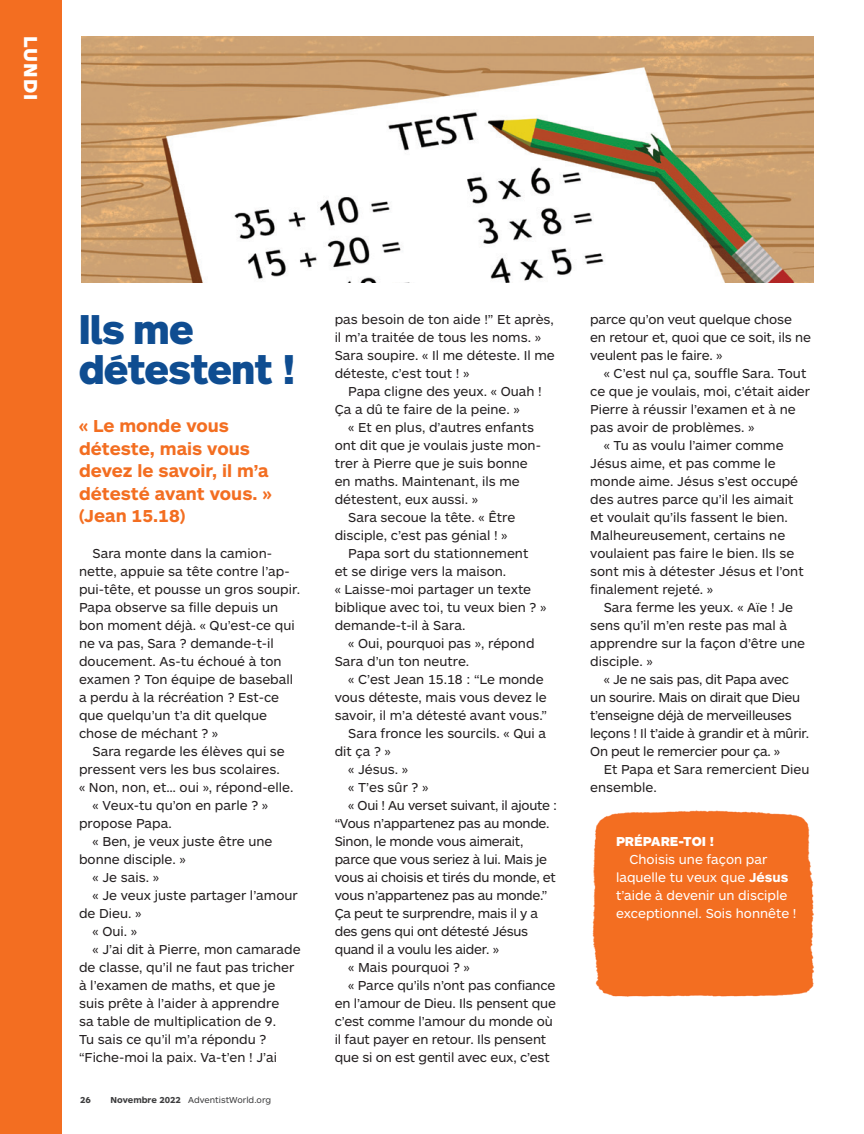
<style>
.page{position:relative;width:864px;height:1134px;background:#fff}
.page>*{position:absolute;margin:0;border:0;box-sizing:border-box;transform-origin:0 0}
.Child_WOP_Head{font:900 40.5px/40.5px "ARS Maquette Pro";color:#0f4d91}
.Subheads{font:900 19.5px "ARS Maquette Pro";letter-spacing:.05em;color:#fff}
.Child_WOP_Scripture{font:700 18px/22.5px "ARS Maquette Pro";color:#f36e21}
.Child_WOP_body{font:13.5px/18px "ARS Maquette Pro";color:#231f20}
.Child_WOP_body-2{font:13.5px/18px "ARS Maquette Pro";letter-spacing:-.02em;color:#231f20}
.Child_WOP_body-3{font:13.5px/18px "ARS Maquette Pro";letter-spacing:.07em;color:#231f20}
.Child_WOP_GRTG_body{font:13.5px/18px "ARS Maquette Pro";color:#fff}
.Child_WOP_body-4{font:13.5px/18px "ARS Maquette Pro";letter-spacing:.035em;color:#231f20}
.Child_WOP_body-5{font:13.5px/18px "ARS Maquette Pro";letter-spacing:.03em;color:#231f20}
.Child_WOP_GRTG_head{font:900 13.5px "ARS Maquette Pro";color:#fff}
.t1{font:9px "ARS Maquette Pro";letter-spacing:.035em;color:#3e3e3f}
.t2{font:700 9px "ARS Maquette Pro";color:#3e3e3f}
.s1{font-weight:700}
</style>
<div class="page">
<div style="left:0;top:0;width:62px;height:1134px;background:#f36e21"></div>
<img style="left:81px;top:36px;width:733px;height:247px">
<div style="left:592px;top:810px;width:222px;height:187px;background:#f36e21"></div>
<p class="Subheads" style="left:44px;top:36px;width:66px;rotate:90deg">LUNDI</p>
<p class="Child_WOP_Head" style="left:79px;top:307px;width:217px">Ils me détestent !</p>
<p class="Child_WOP_Scripture" style="left:79px;top:414px;width:194px">« Le monde vous déteste, mais vous devez le savoir, il m’a détesté avant vous. » (Jean 15.18)</p>
<p class="Child_WOP_body" style="left:79px;top:544px;width:223px;text-indent:14px">Sara monte dans la camion&shy;nette, appuie sa tête contre l’ap&shy;pui-tête, et pousse un gros soupir.<br>Papa observe sa fille depuis un bon moment déjà. « Qu’est-ce qui ne va pas, Sara ? demande-t-il doucement. As-tu échoué à ton examen ? Ton équipe de baseball a perdu à la récréation ? Est-ce que quelqu’un t’a dit quelque chose de méchant ? »</p>
<p class="Child_WOP_body-3" style="left:79px;top:742px;width:216px;text-indent:14px">Sara regarde les élèves qui se pressent vers les bus scolaires.<br>« Non, non, et… oui », répond-elle.</p>
<p class="Child_WOP_body" style="left:79px;top:796px;width:191px;text-indent:14px">« Veux-tu qu’on en parle ? » propose Papa.</p>
<p class="Child_WOP_body" style="left:79px;top:832px;width:195px;text-indent:14px">« Ben, je veux juste être une bonne disciple. »</p>
<p class="Child_WOP_body" style="left:93px;top:868px;width:68px">« Je sais. »</p>
<p class="Child_WOP_body" style="left:79px;top:886px;width:219px;text-indent:14px">« Je veux juste partager l’amour de Dieu. »</p>
<p class="Child_WOP_body" style="left:93px;top:922px;width:46px">« Oui. »</p>
<p class="Child_WOP_body" style="left:79px;top:940px;width:223px;text-indent:14px">« J’ai dit à Pierre, mon camarade de classe, qu’il ne faut pas tricher à l’examen de maths, et que je suis prête à l’aider à apprendre<br>sa table de multiplication de 9.<br>Tu sais ce qu’il m’a répondu ? “Fiche-moi la paix. Va-t’en ! J’ai</p>
<p class="t2" style="left:80px;top:1094px;width:12px">26</p>
<p class="t1" style="left:110px;top:1094px;width:162px"><span class="s1">Novembre 2022</span> AdventistWorld.org</p>
<p class="Child_WOP_body" style="left:335px;top:310px;width:222px">pas besoin de ton aide !” Et après, il m’a traitée de tous les noms. »<br>Sara soupire. « Il me déteste. Il me déteste, c’est tout ! »</p>
<p class="Child_WOP_body" style="left:335px;top:382px;width:209px;text-indent:14px">Papa cligne des yeux. « Ouah !<br>Ça a dû te faire de la peine. »</p>
<p class="Child_WOP_body" style="left:335px;top:418px;width:208px;text-indent:14px">« Et en plus, d’autres enfants ont dit que je voulais juste mon&shy;trer à Pierre que je suis bonne en maths. Maintenant, ils me détestent, eux aussi. »</p>
<p class="Child_WOP_body" style="left:335px;top:508px;width:182px;text-indent:14px">Sara secoue la tête. « Être disciple, c’est pas génial ! »</p>
<p class="Child_WOP_body" style="left:335px;top:544px;width:213px;text-indent:14px">Papa sort du stationnement<br>et se dirige vers la maison.<br>« Laisse-moi partager un texte biblique avec toi, tu veux bien ? » demande-t-il à Sara.</p>
<p class="Child_WOP_body-3" style="left:335px;top:634px;width:201px;text-indent:14px">« Oui, pourquoi pas », répond<br>Sara d’un ton neutre.</p>
<p class="Child_WOP_body" style="left:335px;top:670px;width:214px;text-indent:14px">« C’est Jean 15.18 : “Le monde vous déteste, mais vous devez le savoir, il m’a détesté avant vous.”</p>
<p class="Child_WOP_body" style="left:335px;top:724px;width:213px;text-indent:14px">Sara fronce les sourcils. « Qui a dit ça ? »</p>
<p class="Child_WOP_body" style="left:348px;top:760px;width:61px">« Jésus. »</p>
<p class="Child_WOP_body" style="left:348px;top:778px;width:82px">« T’es sûr ? »</p>
<p class="Child_WOP_body-2" style="left:335px;top:796px;width:224px;text-indent:14px">« Oui ! Au verset suivant, il ajoute : “Vous n’appartenez pas au monde.<br>Sinon, le monde vous aimerait, parce que vous seriez à lui. Mais je vous ai choisis et tirés du monde, et vous n’appartenez pas au monde.”<br>Ça peut te surprendre, mais il y a des gens qui ont détesté Jésus quand il a voulu les aider. »</p>
<p class="Child_WOP_body" style="left:348px;top:958px;width:123px">« Mais pourquoi ? »</p>
<p class="Child_WOP_body" style="left:335px;top:976px;width:223px;text-indent:14px">« Parce qu’ils n’ont pas confiance en l’amour de Dieu. Ils pensent que c’est comme l’amour du monde où il faut payer en retour. Ils pensent que si on est gentil avec eux, c’est</p>
<p class="Child_WOP_body-5" style="left:590px;top:310px;width:222px">parce qu’on veut quelque chose en retour et, quoi que ce soit, ils ne veulent pas le faire. »</p>
<p class="Child_WOP_body" style="left:590px;top:364px;width:220px;text-indent:14px">« C’est nul ça, souffle Sara. Tout ce que je voulais, moi, c’était aider<br>Pierre à réussir l’examen et à ne pas avoir de problèmes. »</p>
<p class="Child_WOP_body" style="left:590px;top:436px;width:215px;text-indent:14px">« Tu as voulu l’aimer comme<br>Jésus aime, et pas comme le monde aime. Jésus s’est occupé des autres parce qu’il les aimait et voulait qu’ils fassent le bien.<br>Malheureusement, certains ne voulaient pas faire le bien. Ils se sont mis à détester Jésus et l’ont finalement rejeté. »</p>
<p class="Child_WOP_body-4" style="left:590px;top:598px;width:216px;text-indent:14px">Sara ferme les yeux. « Aïe ! Je sens qu’il m’en reste pas mal à apprendre sur la façon d’être une disciple. »</p>
<p class="Child_WOP_body-2" style="left:590px;top:670px;width:221px;text-indent:14px">« Je ne sais pas, dit Papa avec<br>un sourire. Mais on dirait que Dieu t’enseigne déjà de merveilleuses leçons ! Il t’aide à grandir et à mûrir.<br>On peut le remercier pour ça. »</p>
<p class="Child_WOP_body" style="left:590px;top:760px;width:221px;text-indent:14px">Et Papa et Sara remercient Dieu ensemble.</p>
<p class="Child_WOP_GRTG_head" style="left:616px;top:833px;width:99px">PRÉPARE-TOI !</p>
<p class="Child_WOP_GRTG_body" style="left:616px;top:850px;width:182px;text-indent:14px">Choisis une façon par laquelle tu veux que <span class="s1">Jésus </span>t’aide à devenir un disciple exceptionnel. Sois honnête !</p>
</div>
